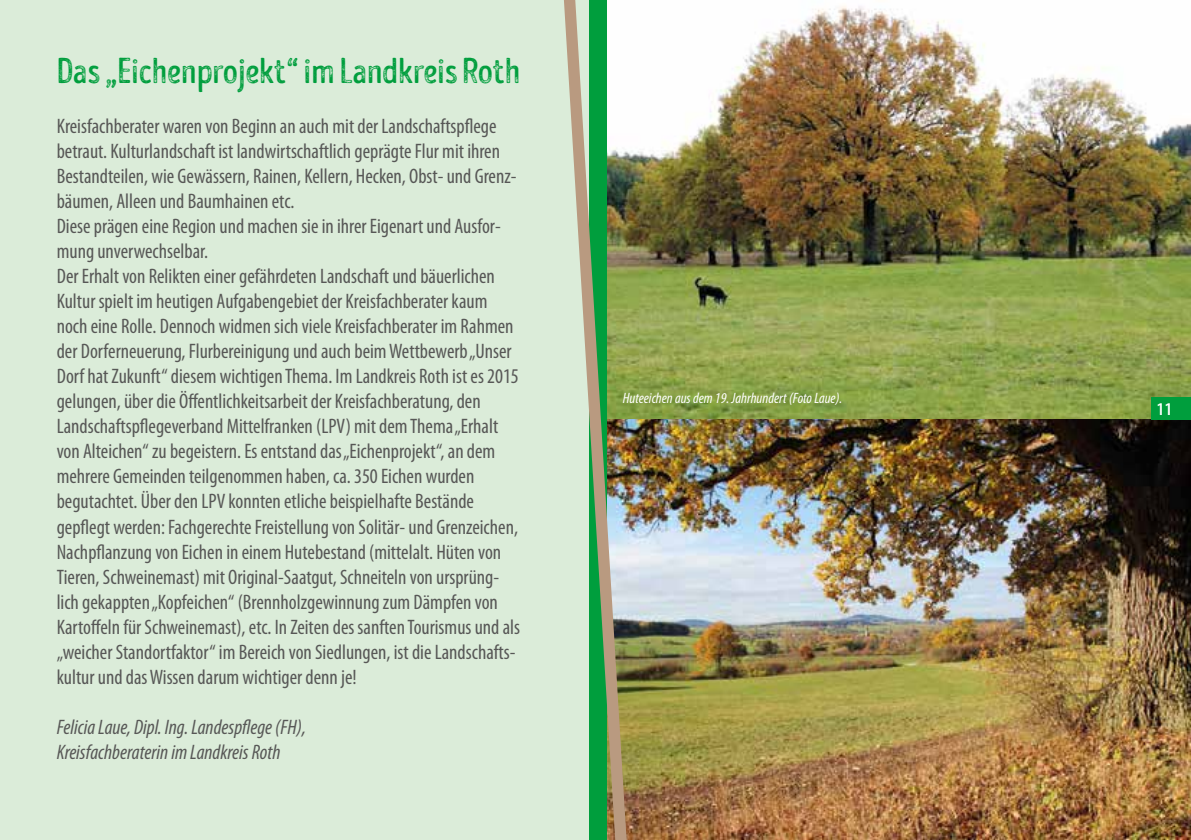
<style>
.page{position:relative;width:1191px;height:840px;background:#fff}
.page>*{position:absolute;margin:0;border:0;box-sizing:border-box;transform-origin:0 0}
.t1{font:36px "Intro Head B G Base";letter-spacing:-.01em;color:#009e3d}
.t2{font:condensed 21px/25px "Myriad Pro";color:#575756}
.t3{font:italic condensed 21px/25px "Myriad Pro";color:#575756}
.t4{font:600 condensed 18px "Myriad Pro";color:#fff}
.t5{font:italic condensed 15px "Myriad Pro";color:#fff}
</style>
<div class="page">
<div style="left:0;top:0;width:595px;height:839px;background:#dbecd9"></div>
<img style="left:626px;top:5px;width:565px;height:415px">
<img style="left:626px;top:420px;width:565px;height:419px">
<svg style="left:564px;top:0;width:62px;height:839px"></svg>
<div style="left:1151px;top:397px;width:40px;height:23px;background:#009e3d"></div>
<h1 class="t1" style="left:57px;top:50px;width:465px">Das „Eichenprojekt“ im Landkreis Roth</h1>
<p class="t2" style="left:57px;top:113px;width:465px">Kreisfachberater waren von Beginn an auch mit der Landschaftspflege betraut. Kulturlandschaft ist landwirtschaftlich geprägte Flur mit ihren Bestandteilen, wie Gewässern, Rainen, Kellern, Hecken, Obst- und Grenz&shy;bäumen, Alleen und Baumhainen etc.<br>Diese prägen eine Region und machen sie in ihrer Eigenart und Ausfor&shy;mung unverwechselbar.<br>Der Erhalt von Relikten einer gefährdeten Landschaft und bäuerlichen Kultur spielt im heutigen Aufgabengebiet der Kreisfachberater kaum noch eine Rolle. Dennoch widmen sich viele Kreisfachberater im Rahmen der Dorferneuerung, Flurbereinigung und auch beim Wettbewerb „Unser Dorf hat Zukunft“ diesem wichtigen Thema. Im Landkreis Roth ist es 2015 gelungen, über die Öffentlichkeitsarbeit der Kreisfachberatung, den Landschaftspflegeverband Mittelfranken (LPV) mit dem Thema „Erhalt von Alteichen“ zu begeistern. Es entstand das „Eichenprojekt“, an dem mehrere Gemeinden teilgenommen haben, ca. 350 Eichen wurden begutachtet. Über den LPV konnten etliche beispielhafte Bestände gepflegt werden: Fachgerechte Freistellung von Solitär- und Grenzeichen, Nachpflanzung von Eichen in einem Hutebestand (mittelalt. Hüten von Tieren, Schweinemast) mit Original-Saatgut, Schneiteln von ursprüng&shy;lich gekappten „Kopfeichen“ (Brennholzgewinnung zum Dämpfen von Kartoffeln für Schweinemast), etc. In Zeiten des sanften Tourismus und als „weicher Standortfaktor“ im Bereich von Siedlungen, ist die Landschafts&shy;kultur und das Wissen darum wichtiger denn je!</p>
<p class="t3" style="left:57px;top:713px;width:251px">Felicia Laue, Dipl. Ing. Landespflege (FH),<br>Kreisfachberaterin im Landkreis Roth</p>
<p class="t5" style="left:622px;top:388px;width:221px">Huteeichen aus dem 19. Jahrhundert (Foto Laue).</p>
<p class="t4" style="left:1157px;top:397px;width:17px">11</p>
</div>
